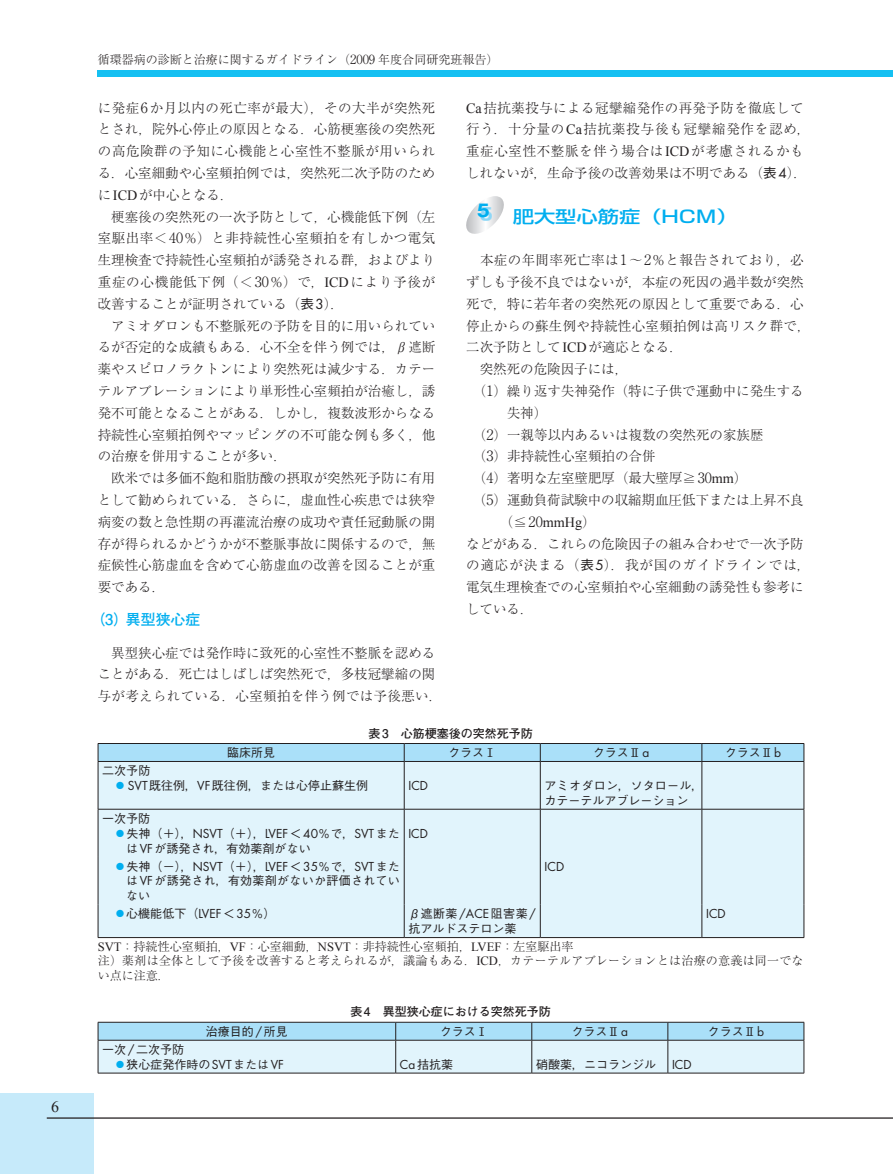
<style>
.page{position:relative;width:893px;height:1174px;background:#fff}
.page>*{position:absolute;margin:0;border:0;box-sizing:border-box;transform-origin:0 0}
.t1{font:500 16.95px "Shin Go Pro";color:#00aeef;scale:1.25 1}
.t2{font:700 16.95px "Gothic MB101 Pro";color:#00aeef}
.t3{font:15.9px "Times New Roman";color:#231f20}
.t4{font:700 14.85px "Futo Go B101 Pro";color:#00aeef}
.t5{font:14.1px "Times New Roman";color:#231f20}
.t6{font:300 13.5px/21.8px "Ryumin Pro";color:#231f20;text-align:justify}
.t7{font:300 13.5px/21.8px "Ryumin Pro";letter-spacing:.03em;color:#231f20}
.t8{font:300 13.5px "Ryumin Pro";letter-spacing:.02em;color:#231f20}
.t9{font:500 12px/14.9px "Gothic BBB Pro";color:#231f20}
.t10{font:300 12px/14.9px "Ryumin Pro";letter-spacing:.02em;color:#231f20}
.t11{font:300 12px "Ryumin Pro";color:#231f20}
.t12{font:700 12px "Futo Go B101 Pro";color:#231f20}
.t13{font:12px "Futura";color:#231f20}
.s1{font-size:12.6px}
.s2{font-size:14.1px}
.s3{font-family:"Times New Roman";font-weight:400;font-size:14.1px}
.s4{font-family:"Gothic BBB Pro";font-weight:500}
.s5{font-family:"Futura";font-weight:400}
.s6{font-family:"Ryumin Pro";font-weight:300;font-size:13.5px}
.s7{font-family:"Ryumin Pro";font-weight:300}
.s8{font-family:"Ryumin Pro";font-weight:300;color:#00aeef}
.s9{font-family:"Times New Roman";font-weight:400;font-size:12.6px}
</style>
<div class="page">
<div style="left:0;top:1093px;width:94px;height:81px;background:#c6eafa"></div>
<div style="left:98px;top:70px;width:795px;height:7px;background:#15c0f2"></div>
<hr style="left:47px;top:1117px;width:846px;height:1px;background:#231f20">
<svg style="left:466px;top:196px;width:38px;height:38px"></svg>
<svg style="left:481px;top:207px;width:11px;height:14px"></svg>
<div style="left:99px;top:762px;width:705px;height:175px;background:#e1f4fc"></div>
<div style="left:98px;top:743px;width:707px;height:18px;background:#aae0f9"></div>
<hr style="left:98px;top:761px;width:306px;height:1px;background:#231f20">
<hr style="left:98px;top:761px;width:1px;height:48px;background:#231f20">
<hr style="left:404px;top:761px;width:136px;height:1px;background:#231f20">
<hr style="left:404px;top:761px;width:1px;height:48px;background:#231f20">
<hr style="left:540px;top:761px;width:162px;height:1px;background:#231f20">
<hr style="left:540px;top:761px;width:1px;height:48px;background:#231f20">
<hr style="left:702px;top:761px;width:102px;height:1px;background:#231f20">
<hr style="left:702px;top:761px;width:1px;height:48px;background:#231f20">
<hr style="left:804px;top:761px;width:1px;height:48px;background:#231f20">
<hr style="left:404px;top:809px;width:1px;height:48px;background:#231f20">
<hr style="left:540px;top:809px;width:1px;height:48px;background:#231f20">
<hr style="left:702px;top:809px;width:1px;height:48px;background:#231f20">
<hr style="left:98px;top:857px;width:1px;height:47px;background:#231f20">
<hr style="left:404px;top:857px;width:1px;height:47px;background:#231f20">
<hr style="left:540px;top:857px;width:1px;height:47px;background:#231f20">
<hr style="left:702px;top:857px;width:1px;height:47px;background:#231f20">
<hr style="left:804px;top:857px;width:1px;height:47px;background:#231f20">
<hr style="left:98px;top:904px;width:1px;height:33px;background:#231f20">
<hr style="left:404px;top:904px;width:1px;height:33px;background:#231f20">
<hr style="left:540px;top:904px;width:1px;height:33px;background:#231f20">
<hr style="left:702px;top:904px;width:1px;height:33px;background:#231f20">
<hr style="left:804px;top:904px;width:1px;height:33px;background:#231f20">
<hr style="left:98px;top:937px;width:306px;height:1px;background:#231f20">
<hr style="left:404px;top:937px;width:136px;height:1px;background:#231f20">
<hr style="left:540px;top:937px;width:162px;height:1px;background:#231f20">
<hr style="left:702px;top:937px;width:102px;height:1px;background:#231f20">
<hr style="left:98px;top:809px;width:306px;height:1px;background:#231f20">
<hr style="left:98px;top:809px;width:1px;height:48px;background:#231f20">
<hr style="left:404px;top:809px;width:136px;height:1px;background:#231f20">
<hr style="left:540px;top:809px;width:162px;height:1px;background:#231f20">
<hr style="left:702px;top:809px;width:102px;height:1px;background:#231f20">
<hr style="left:804px;top:809px;width:1px;height:48px;background:#231f20">
<svg style="left:98px;top:1022px;width:707px;height:51px;background:#c6e4f1"></svg>
<hr style="left:98px;top:1040px;width:1px;height:32px;background:#231f20">
<hr style="left:804px;top:1040px;width:1px;height:32px;background:#231f20">
<hr style="left:98px;top:1072px;width:298px;height:1px;background:#231f20">
<hr style="left:396px;top:1072px;width:136px;height:1px;background:#231f20">
<hr style="left:532px;top:1072px;width:136px;height:1px;background:#231f20">
<hr style="left:668px;top:1072px;width:136px;height:1px;background:#231f20">
<p class="t3" style="left:51px;top:1097px;width:9px">6</p>
<p class="t11" style="left:98px;top:51px;width:402px">循環器病の診断と治療に関するガイドライン（<span class="s1">2009</span> 年度合同研究班報告）</p>
<p class="t6" style="left:98px;top:95px;width:339px">に発症<span class="s2">6</span>か月以内の死亡率が最大），その大半が突然死とされ，院外心停止の原因となる．心筋梗塞後の突然死の高危険群の予知に心機能と心室性不整脈が用いられる．心室細動や心室頻拍例では，突然死二次予防のために<span class="s3">ICD</span>が中心となる．</p>
<p class="t6" style="left:98px;top:204px;width:339px;text-indent:14px">梗塞後の突然死の一次予防として，心機能低下例（左室駆出率＜<span class="s2">40</span>％）と非持続性心室頻拍を有しかつ電気生理検査で持続性心室頻拍が誘発される群，およびより重症の心機能低下例（＜<span class="s2">30</span>％）で，<span class="s3">ICD</span>により予後が改善することが証明されている（<span class="s4">表</span><span class="s5">3</span>）．</p>
<p class="t6" style="left:98px;top:313px;width:339px;text-indent:14px">アミオダロンも不整脈死の予防を目的に用いられているが否定的な成績もある．心不全を伴う例では，β遮断薬やスピロノラクトンにより突然死は減少する．カテーテルアブレーションにより単形性心室頻拍が治癒し，誘発不可能となることがある．しかし，複数波形からなる持続性心室頻拍例やマッピングの不可能な例も多く，他の治療を併用することが多い．</p>
<p class="t6" style="left:98px;top:466px;width:339px;text-indent:14px">欧米では多価不飽和脂肪酸の摂取が突然死予防に有用として勧められている．さらに，虚血性心疾患では狭窄病変の数と急性期の再灌流治療の成功や責任冠動脈の開存が得られるかどうかが不整脈事故に関係するので，無症候性心筋虚血を含めて心筋虚血の改善を図ることが重要である．</p>
<p class="t4" style="left:90px;top:608px;width:111px">（3）異型狭心症</p>
<p class="t6" style="left:98px;top:640px;width:346px;text-align:center">異型狭心症では発作時に致死的心室性不整脈を認める<br>ことがある．死亡はしばしば突然死で，多枝冠攣縮の関与が考えられている．心室頻拍を伴う例では予後悪い．</p>
<p class="t7" style="left:466px;top:95px;width:346px"><span class="s3">Ca</span>拮抗薬投与による冠攣縮発作の再発予防を徹底して行う．十分量の<span class="s3">Ca</span>拮抗薬投与後も冠攣縮発作を認め，重症心室性不整脈を伴う場合は<span class="s3">ICD</span>が考慮されるかもしれないが，生命予後の改善効果は不明である（<span class="s4">表</span><span class="s5">4</span>）．</p>
<p class="t2" style="left:477px;top:197px;width:14px">5</p>
<p class="t1" style="left:513px;top:202px;width:181px">肥大型心筋症（HCM）</p>
<p class="t7" style="left:480px;top:248px;width:325px">本症の年間率死亡率は<span class="s2">1</span>～<span class="s2">2</span>％と報告されており，必</p>
<p class="t6" style="left:466px;top:270px;width:339px">ずしも予後不良ではないが，本症の死因の過半数が突然</p>
<p class="t6" style="left:466px;top:292px;width:339px">死で，特に若年者の突然死の原因として重要である．心</p>
<p class="t8" style="left:466px;top:315px;width:346px">停止からの蘇生例や持続性心室頻拍例は高リスク群で，</p>
<p class="t6" style="left:466px;top:335px;width:218px">二次予防として<span class="s3">ICD</span>が適応となる．</p>
<p class="t6" style="left:480px;top:357px;width:150px">突然死の危険因子には，</p>
<p class="t6" style="left:473px;top:379px;width:332px">（<span class="s2">1</span>）繰り返す失神発作（特に子供で運動中に発生する</p>
<p class="t6" style="left:507px;top:401px;width:42px">失神）</p>
<p class="t6" style="left:473px;top:422px;width:292px">（<span class="s2">2</span>）一親等以内あるいは複数の突然死の家族歴</p>
<p class="t6" style="left:473px;top:444px;width:184px">（<span class="s2">3</span>）非持続性心室頻拍の合併</p>
<p class="t6" style="left:473px;top:466px;width:276px">（<span class="s2">4</span>）著明な左室壁肥厚（最大壁厚≧<span class="s2">30</span><span class="s3">mm</span>）</p>
<p class="t6" style="left:473px;top:488px;width:332px">（<span class="s2">5</span>）運動負荷試験中の収縮期血圧低下または上昇不良</p>
<p class="t5" style="left:500px;top:514px;width:97px"><span class="s6">（≦</span><span class="s7">20</span>mmHg<span class="s6">）</span></p>
<p class="t6" style="left:466px;top:531px;width:346px;text-align:left">などがある．これらの危険因子の組み合わせで一次予防の適応が決まる（<span class="s4">表</span><span class="s5">5</span>）．我が国のガイドラインでは，電気生理検査での心室頻拍や心室細動の誘発性も参考にしている．</p>
<p class="t12" style="left:369px;top:723px;width:166px">表3　心筋梗塞後の突然死予防</p>
<p class="t9" style="left:227px;top:743px;width:50px">臨床所見</p>
<p class="t9" style="left:448px;top:743px;width:50px">クラスⅠ</p>
<p class="t9" style="left:593px;top:743px;width:58px">クラスⅡ<span class="s5">a</span></p>
<p class="t9" style="left:725px;top:743px;width:58px">クラスⅡ<span class="s5">b</span></p>
<p class="t9" style="left:114px;top:761px;width:255px;text-indent:-12px">二次予防<br><span class="s8">◦</span><span class="s5">SVT</span>既往例，<span class="s5">VF</span>既往例，または心停止蘇生例</p>
<p class="t13" style="left:408px;top:777px;width:21px">ICD</p>
<p class="t9" style="left:544px;top:776px;width:161px">アミオダロン，ソタロール，カテーテルアブレーション</p>
<p class="t9" style="left:102px;top:809px;width:50px">一次予防</p>
<p class="t9" style="left:114px;top:824px;width:287px"><span class="s8">◦</span>失神（＋），<span class="s5">NSVT</span>（＋），<span class="s5">LVEF</span>＜<span class="s5">40</span>％で，<span class="s5">SVT</span>また</p>
<p class="t9" style="left:126px;top:839px;width:186px">は<span class="s5">VF</span>が誘発され，有効薬剤がない</p>
<p class="t13" style="left:408px;top:825px;width:21px">ICD</p>
<p class="t9" style="left:126px;top:857px;width:275px;text-align:justify;text-indent:-12px"><span class="s8">◦</span>失神（－），<span class="s5">NSVT</span>（＋），<span class="s5">LVEF</span>＜<span class="s5">35</span>％で，<span class="s5">SVT</span>または<span class="s5">VF</span>が誘発され，有効薬剤がないか評価されていない</p>
<p class="t13" style="left:544px;top:858px;width:21px">ICD</p>
<p class="t9" style="left:114px;top:904px;width:163px"><span class="s8">◦</span>心機能低下（<span class="s5">LVEF</span>＜<span class="s5">35</span>％）</p>
<p class="t9" style="left:408px;top:904px;width:129px">β遮断薬<span class="s5">/ACE</span>阻害薬<span class="s5">/</span>抗アルドステロン薬</p>
<p class="t13" style="left:706px;top:905px;width:21px">ICD</p>
<p class="t10" style="left:98px;top:937px;width:707px"><span class="s9">SVT</span>：持続性心室頻拍，<span class="s9">VF</span>：心室細動，<span class="s9">NSVT</span>：非持続性心室頻拍，<span class="s9">LVEF</span>：左室駆出率<br>注）薬剤は全体として予後を改善すると考えられるが，議論もある．<span class="s9">ICD</span>，カテーテルアブレーションとは治療の意義は同一でない点に注意．</p>
<p class="t12" style="left:350px;top:1002px;width:202px">表4　異型狭心症における突然死予防</p>
<p class="t9" style="left:206px;top:1022px;width:83px">治療目的<span class="s5">/</span>所見</p>
<p class="t9" style="left:440px;top:1022px;width:50px">クラスⅠ</p>
<p class="t9" style="left:572px;top:1022px;width:58px">クラスⅡ<span class="s5">a</span></p>
<p class="t9" style="left:708px;top:1022px;width:58px">クラスⅡ<span class="s5">b</span></p>
<p class="t9" style="left:114px;top:1040px;width:171px;text-indent:-12px">一次<span class="s5">/</span>二次予防<br><span class="s8">◦</span>狭心症発作時の<span class="s5">SVT</span>または<span class="s5">VF</span></p>
<p class="t9" style="left:400px;top:1055px;width:55px"><span class="s5">Ca</span>拮抗薬</p>
<p class="t9" style="left:536px;top:1055px;width:122px">硝酸薬，ニコランジル</p>
<p class="t13" style="left:672px;top:1056px;width:21px">ICD</p>
</div>
